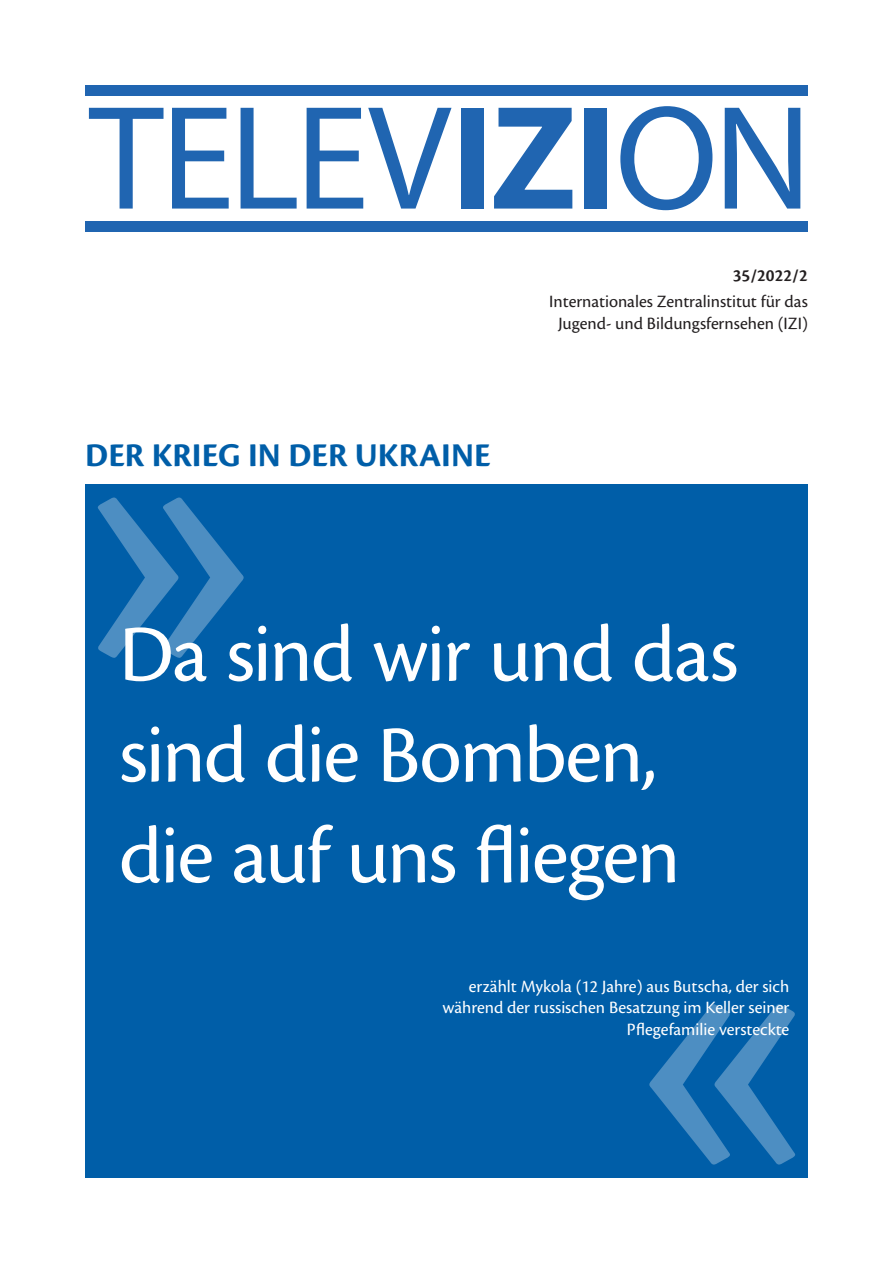
<style>
.page{position:relative;width:893px;height:1263px;background:#fff}
.page>*{position:absolute;margin:0;border:0;box-sizing:border-box;transform-origin:0 0}
.t1{font:84px/100.8px "Cronos Pro";letter-spacing:-.02em;color:#fff}
.t2{font:700 34.5px "Cronos Pro";color:#005ea8}
.t3{font:18px/21.6px "Cronos Pro";color:#fff;text-align:right}
.t4{font:18px/21.6px "Cronos Pro";color:#231f20;text-align:center}
.t5{font:600 18px "Cronos Pro";color:#231f20}
</style>
<div class="page">
<div style="left:85px;top:85px;width:723px;height:11px;background:#2065b1"></div>
<div style="left:85px;top:221px;width:723px;height:11px;background:#2065b1"></div>
<svg style="left:89px;top:108px;width:75px;height:101px"></svg>
<svg style="left:172px;top:108px;width:57px;height:101px"></svg>
<svg style="left:241px;top:108px;width:56px;height:101px"></svg>
<svg style="left:307px;top:108px;width:144px;height:101px"></svg>
<div style="left:461px;top:108px;width:23px;height:101px;background:#2065b1"></div>
<svg style="left:494px;top:108px;width:78px;height:101px"></svg>
<div style="left:584px;top:108px;width:23px;height:101px;background:#2065b1"></div>
<svg style="left:620px;top:106px;width:92px;height:104px"></svg>
<svg style="left:725px;top:108px;width:75px;height:101px"></svg>
<div style="left:85px;top:485px;width:723px;height:693px;background:#005ea8"></div>
<svg style="left:98px;top:497px;width:146px;height:161px"></svg>
<svg style="left:649px;top:1004px;width:146px;height:160px"></svg>
<p class="t5" style="left:733px;top:265px;width:77px">35/2022/2</p>
<h2 class="t2" style="left:85px;top:435px;width:407px">DER KRIEG IN DER UKRAINE</h2>
<p class="t4" style="left:549px;top:291px;width:260px">Internationales Zentralinstitut für das<br>Jugend- und Bildungsfernsehen (IZI)</p>
<h1 class="t1" style="left:119px;top:604px;width:621px">Da sind wir und das sind die Bomben, die auf uns fliegen</h1>
<p class="t3" style="left:442px;top:975px;width:348px">erzählt Mykola (12 Jahre) aus Butscha, der sich während der russischen Besatzung im Keller seiner<br>Pflegefamilie versteckte</p>
</div>
